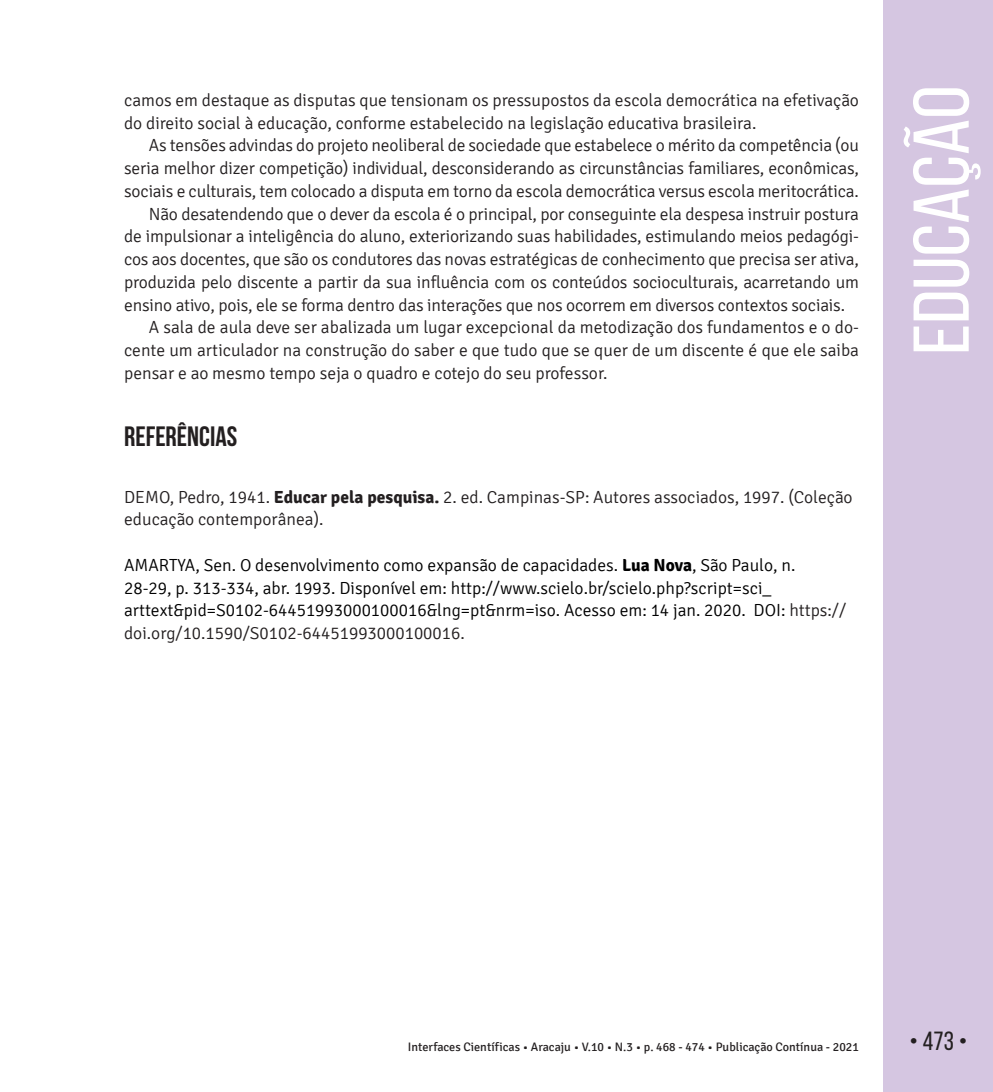
<style>
.page{position:relative;width:993px;height:1092px;background:#fff}
.page>*{position:absolute;margin:0;border:0;box-sizing:border-box;transform-origin:0 0}
.t1{font:78.75px "Bebas Neue";color:#fff;scale:1.09 1}
.t2{font:700 28px "Bebas Neue";color:#231f20}
.t3{font:26.25px "Bebas Neue";color:#231f20}
.t4{font:300 17.5px/22.8px "Signika";letter-spacing:-.01em;color:#231f20}
.t5{font:300 17.5px/22.8px "Signika";color:#000001}
.t6{font:12.25px "Signika";color:#231f20}
.s1{font-weight:700}
.s2{color:#231f20}
</style>
<div class="page">
<div style="left:883px;top:0;width:109px;height:1091px;background:#d5c6e1"></div>
<p class="t4" style="left:124px;top:89px;width:736px">camos em destaque as disputas que tensionam os pressupostos da escola democrática na efetivação do direito social à educação, conforme estabelecido na legislação educativa brasileira.</p>
<p class="t4" style="left:149px;top:134px;width:711px">As tensões advindas do projeto neoliberal de sociedade que estabelece o mérito da competência (ou</p>
<p class="t4" style="left:124px;top:157px;width:736px">seria melhor dizer competição) individual, desconsiderando as circunstâncias familiares, econômicas,</p>
<p class="t4" style="left:124px;top:180px;width:736px">sociais e culturais, tem colocado a disputa em torno da escola democrática versus escola meritocrática.</p>
<p class="t4" style="left:149px;top:203px;width:711px">Não desatendendo que o dever da escola é o principal, por conseguinte ela despesa instruir postura</p>
<p class="t4" style="left:124px;top:225px;width:736px">de impulsionar a inteligência do aluno, exteriorizando suas habilidades, estimulando meios pedagógi-</p>
<p class="t4" style="left:124px;top:248px;width:736px">cos aos docentes, que são os condutores das novas estratégicas de conhecimento que precisa ser ativa,</p>
<p class="t4" style="left:124px;top:271px;width:736px">produzida pelo discente a partir da sua influência com os conteúdos socioculturais, acarretando um</p>
<p class="t4" style="left:124px;top:294px;width:722px">ensino ativo, pois, ele se forma dentro das interações que nos ocorrem em diversos contextos sociais.</p>
<p class="t4" style="left:149px;top:316px;width:711px">A sala de aula deve ser abalizada um lugar excepcional da metodização dos fundamentos e o do-</p>
<p class="t4" style="left:124px;top:339px;width:736px">cente um articulador na construção do saber e que tudo que se quer de um discente é que ele saiba</p>
<p class="t4" style="left:124px;top:362px;width:484px">pensar e ao mesmo tempo seja o quadro e cotejo do seu professor.</p>
<h2 class="t2" style="left:124px;top:421px;width:115px">REFERÊNCIAS</h2>
<p class="t4" style="left:124px;top:485px;width:729px">DEMO, Pedro, 1941. <span class="s1">Educar pela pesquisa.</span> 2. ed. Campinas-SP: Autores associados, 1997. (Coleção educação contemporânea).</p>
<p class="t5" style="left:124px;top:554px;width:723px">AMARTYA, Sen. O desenvolvimento como expansão de capacidades. <span class="s1">Lua Nova</span>, São Paulo, n.<br>28-29, p. 313-334, abr. 1993. Disponível em: http://www.scielo.br/scielo.php?script=sci_ arttext&amp;pid=S0102-64451993000100016&amp;lng=pt&amp;nrm=iso. Acesso em: 14 jan. 2020. DOI: <span class="s2">https:// doi.org/10.1590/S0102-64451993000100016.</span></p>
<h1 class="t1" style="left:898px;top:355px;width:248px;rotate:-90deg">EDUCAÇÃO</h1>
<p class="t6" style="left:408px;top:1040px;width:452px">Interfaces Científicas • Aracaju • V.10 • N.3 • p. 468 - 474 • Publicação Contínua - 2021</p>
<h3 class="t3" style="left:909px;top:1026px;width:59px">• 473 •</h3>
</div>
